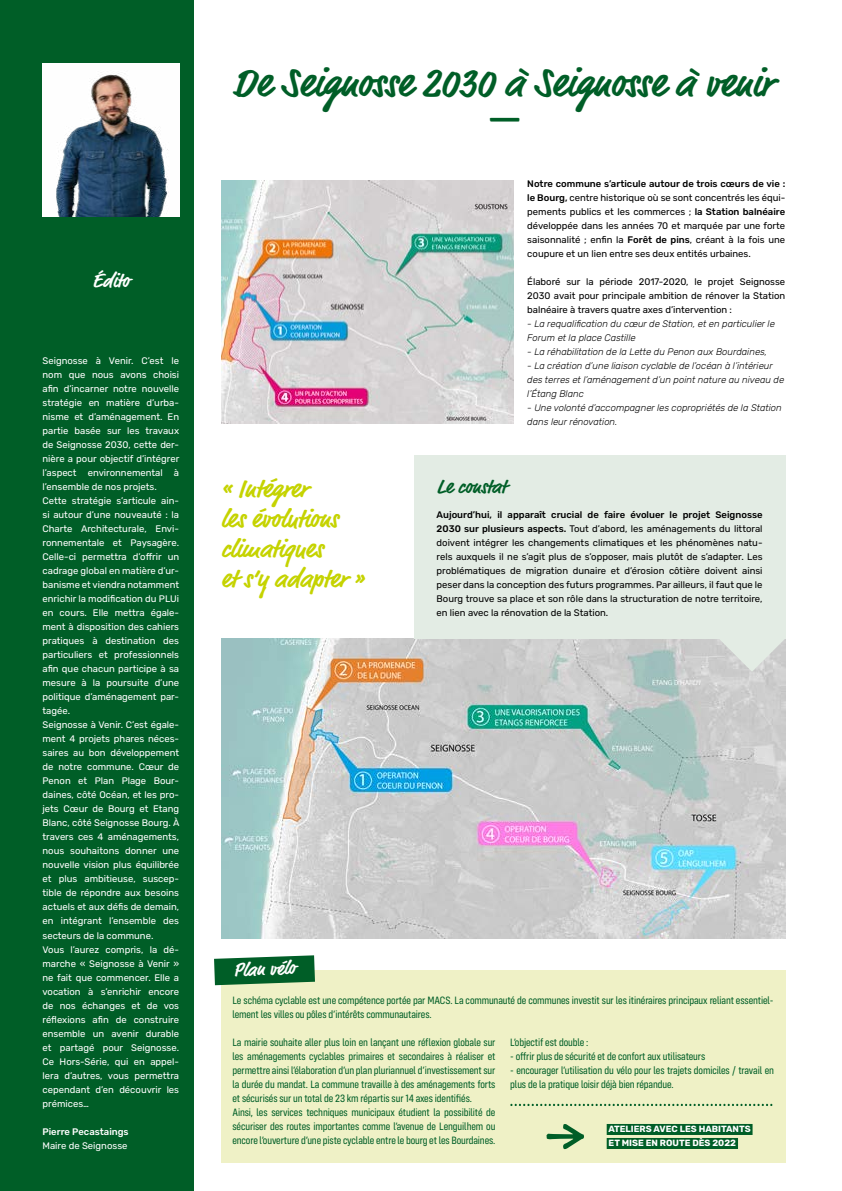
<style>
.page{position:relative;width:842px;height:1191px;background:#fff}
.page>*{position:absolute;margin:0;border:0;box-sizing:border-box;transform-origin:0 0}
.t1{font:700 41px/35px "Market Pro";color:#005e27;text-align:center}
.t2{font:700 26px/30px "Market Pro";color:#c5d300}
.t3{font:700 20px "Market Pro";color:#005e27}
.t4{font:700 20px "Market Pro";color:#fff}
.t5{font:700 19.3px "Market Pro";color:#fff}
.t6{font:11px/14px "Config Condensed";letter-spacing:-.01em;color:#005e27}
.t7{font:9.5px/14px "Rubik";color:#fff}
.t8{font:9.5px/14px "Rubik";color:#000;text-align:justify}
.t9{font:italic 300 9.5px/14px "Rubik";color:#000}
.t10{font:500 9.5px "Rubik";color:#fff}
.t11{font:700 9px/14px "Rubik";color:#fff}
.s1{font-weight:500}
</style>
<div class="page">
<img style="left:221px;top:638px;width:564px;height:300px">
<div style="left:221px;top:970px;width:564px;height:192px;background:#eff1c6"></div>
<svg style="left:214px;top:955px;width:101px;height:30px;background:#1f713f"></svg>
<div style="left:0;top:0;width:193px;height:1191px;background:#005e27"></div>
<img style="left:42px;top:64px;width:138px;height:153px">
<div style="left:414px;top:455px;width:371px;height:183px;background:#e3ece4"></div>
<svg style="left:719px;top:638px;width:66px;height:34px;background:#d8ddd9"></svg>
<img style="left:221px;top:181px;width:292px;height:243px">
<div style="left:607px;top:1124px;width:145px;height:11px;background:#005e27"></div>
<div style="left:607px;top:1138px;width:131px;height:11px;background:#005e27"></div>
<svg style="left:546px;top:1124px;width:38px;height:25px"></svg>
<svg style="left:510px;top:1103px;width:262px;height:3px"></svg>
<h3 class="t4" style="left:93px;top:266px;width:38px">Édito</h3>
<p class="t7" style="left:43px;top:354px;width:138px">Seignosse à Venir. C’est le nom que nous avons choisi afin d’incarner notre nouvelle stratégie en matière d’urba&shy;nisme et d’aménagement. En partie basée sur les travaux de Seignosse 2030, cette der&shy;nière a pour objectif d’intégrer l’aspect environnemental à l’ensemble de nos projets.<br>Cette stratégie s’articule ain&shy;si autour d’une nouveauté : la<br>Charte Architecturale, Envi&shy;ronnementale et Paysagère.<br>Celle-ci permettra d’offrir un cadrage global en matière d’ur&shy;banisme et viendra notamment enrichir la modification du PLUi en cours. Elle mettra égale&shy;ment à disposition des cahiers pratiques à destination des particuliers et professionnels afin que chacun participe à sa mesure à la poursuite d’une politique d’aménagement par&shy;tagée.<br>Seignosse à Venir. C’est égale&shy;ment 4 projets phares néces&shy;saires au bon développement de notre commune. Cœur de<br>Penon et Plan Plage Bour&shy;daines, côté Océan, et les pro&shy;jets Cœur de Bourg et Etang<br>Blanc, côté Seignosse Bourg. À travers ces 4 aménagements, nous souhaitons donner une nouvelle vision plus équilibrée et plus ambitieuse, suscep&shy;tible de répondre aux besoins actuels et aux défis de demain, en intégrant l’ensemble des secteurs de la commune.<br>Vous l’aurez compris, la dé&shy;marche « Seignosse à Venir » ne fait que commencer. Elle a vocation à s’enrichir encore de nos échanges et de vos réflexions afin de construire ensemble un avenir durable et partagé pour Seignosse.<br>Ce Hors-Série, qui en appel&shy;lera d’autres, vous permettra cependant d’en découvrir les prémices…</p>
<p class="t10" style="left:43px;top:1125px;width:88px">Pierre Pecastaings</p>
<p class="t7" style="left:43px;top:1138px;width:86px">Maire de Seignosse</p>
<h1 class="t1" style="left:233px;top:67px;width:542px">De Seignosse 2030 à Seignosse à venir —</h1>
<p class="t8" style="left:527px;top:176px;width:259px"><span class="s1">Notre commune s’articule autour de trois cœurs de vie : le Bourg,</span> centre historique où se sont concentrés les équi&shy;pements publics et les commerces ; <span class="s1">la Station balnéaire </span>développée dans les années 70 et marquée par une forte saisonnalité ; enfin la <span class="s1">Forêt de pins</span>, créant à la fois une coupure et un lien entre ses deux entités urbaines.</p>
<p class="t8" style="left:527px;top:275px;width:259px">Élaboré sur la période 2017-2020, le projet Seignosse 2030 avait pour principale ambition de rénover la Station balnéaire à travers quatre axes d’intervention :</p>
<p class="t9" style="left:527px;top:317px;width:249px">- La requalification du cœur de Station, et en particulier le<br>Forum et la place Castille</p>
<p class="t9" style="left:527px;top:345px;width:241px">- La réhabilitation de la Lette du Penon aux Bourdaines,</p>
<p class="t9" style="left:527px;top:359px;width:258px">- La création d’une liaison cyclable de l’océan à l’intérieur des terres et l’aménagement d’un point nature au niveau de l’Étang Blanc</p>
<p class="t9" style="left:527px;top:401px;width:256px">- Une volonté d’accompagner les copropriétés de la Station dans leur rénovation.</p>
<h2 class="t2" style="left:221px;top:474px;width:145px">« Intégrer<br>les évolutions climatiques<br>et s’y adapter »</h2>
<h3 class="t3" style="left:437px;top:473px;width:71px">Le constat</h3>
<p class="t8" style="left:437px;top:508px;width:327px"><span class="s1">Aujourd’hui, il apparaît crucial de faire évoluer le projet Seignosse 2030 sur plusieurs aspects.</span> Tout d’abord, les aménagements du littoral doivent intégrer les changements climatiques et les phénomènes natu&shy;rels auxquels il ne s’agit plus de s’opposer, mais plutôt de s’adapter. Les problématiques de migration dunaire et d’érosion côtière doivent ainsi peser dans la conception des futurs programmes. Par ailleurs, il faut que le Bourg trouve sa place et son rôle dans la structuration de notre territoire, en lien avec la rénovation de la Station.</p>
<h3 class="t5" style="left:233px;top:956px;width:63px;rotate:-2deg">Plan vélo</h3>
<p class="t6" style="left:232px;top:993px;width:543px">Le schéma cyclable est une compétence portée par MACS. La communauté de communes investit sur les itinéraires principaux reliant essentiel&shy;lement les villes ou pôles d’intérêts communautaires.</p>
<p class="t6" style="left:232px;top:1035px;width:265px">La mairie souhaite aller plus loin en lançant une réflexion globale sur les aménagements cyclables primaires et secondaires à réaliser et permettre ainsi l’élaboration d’un plan pluriannuel d’investissement sur la durée du mandat. La commune travaille à des aménagements forts et sécurisés sur un total de 23 km répartis sur 14 axes identifiés.<br>Ainsi, les services techniques municipaux étudient la possibilité de sécuriser des routes importantes comme l’avenue de Lenguilhem ou encore l’ouverture d’une piste cyclable entre le bourg et les Bourdaines.</p>
<p class="t6" style="left:510px;top:1035px;width:80px">L’objectif est double :</p>
<p class="t6" style="left:510px;top:1049px;width:196px">- offrir plus de sécurité et de confort aux utilisateurs</p>
<p class="t6" style="left:510px;top:1063px;width:265px">- encourager l’utilisation du vélo pour les trajets domiciles / travail en plus de la pratique loisir déjà bien répandue.</p>
<p class="t11" style="left:608px;top:1122px;width:144px">ATELIERS AVEC LES HABITANTS<br>ET MISE EN ROUTE DÈS 2022</p>
</div>
